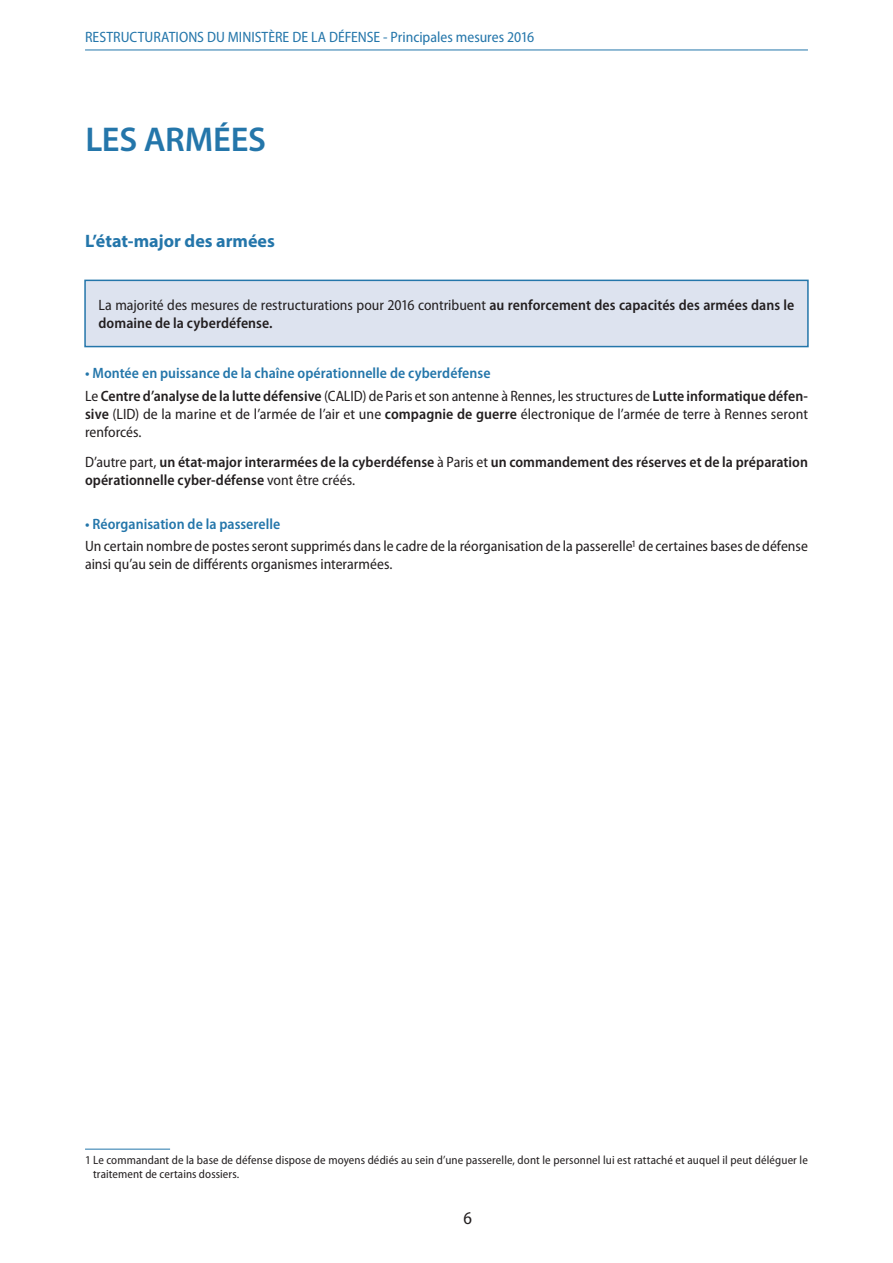
<style>
.page{position:relative;width:893px;height:1263px;background:#fff}
.page>*{position:absolute;margin:0;border:0;box-sizing:border-box;transform-origin:0 0}
.t1{font:600 34.5px "Myriad Pro";letter-spacing:-.005em;color:#2476aa}
.t2{font:700 18px "Myriad Pro";color:#2476aa}
.t3{font:semi-condensed 18px "Myriad Pro";color:#231f20}
.t4{font:semi-condensed 15px/18px "Myriad Pro";color:#231f20}
.t5{font:600 semi-condensed 15px/18px "Myriad Pro";letter-spacing:.005em;color:#231f20}
.t6{font:600 semi-condensed 15px/22.2px "Myriad Pro";color:#2476aa}
.t7{font:semi-condensed 15px "Myriad Pro";color:#2476aa}
.t8{font:semi-condensed 12px/14.4px "Myriad Pro";letter-spacing:.01em;color:#231f20}
.s1{font-weight:400}
.s2{font-weight:400;color:#231f20}
.s3{color:#231f20}
.s4{font-weight:600}
.s5{font-weight:600;color:#2476aa}
</style>
<div class="page">
<hr style="left:85px;top:50px;width:723px;height:1px;background:#2476aa">
<hr style="left:85px;top:1149px;width:85px;height:1px;background:#2476aa">
<div style="left:85px;top:280px;width:723px;height:67px;background:#dde3ef"></div>
<div style="left:84px;top:280px;width:725px;height:67px;border:2px solid #2476aa"></div>
<p class="t7" style="left:85px;top:29px;width:451px">RESTRUCTURATIONS DU MINISTÈRE DE LA DÉFENSE - Principales mesures 2016</p>
<h1 class="t1" style="left:85px;top:117px;width:182px">LES ARMÉES</h1>
<p class="t2" style="left:85px;top:229px;width:191px">L’état-major des armées</p>
<p class="t5" style="left:99px;top:296px;width:697px"><span class="s1">La majorité des mesures de restructurations pour 2016 contribuent</span> au renforcement des capacités des armées dans le domaine de la cyberdéfense.</p>
<p class="t6" style="left:85px;top:362px;width:724px">• Montée en puissance de la chaîne opérationnelle de cyberdéfense<br><span class="s2">Le</span> <span class="s3">Centre d’analyse de la lutte défensive</span> <span class="s2">(CALID) de Paris et son antenne à Rennes, les structures de</span> <span class="s3">Lutte informatique défen-</span></p>
<p class="t4" style="left:85px;top:405px;width:724px"><span class="s4">sive</span> (LID) de la marine et de l’armée de l’air et une <span class="s4">compagnie de guerre</span> électronique de l’armée de terre à Rennes seront renforcés.</p>
<p class="t5" style="left:85px;top:453px;width:724px"><span class="s1">D’autre part,</span> un état-major interarmées de la cyberdéfense <span class="s1">à Paris et</span> un commandement des réserves et de la préparation opérationnelle cyber-défense <span class="s1">vont être créés.</span></p>
<p class="t4" style="left:85px;top:513px;width:724px;line-height:22.2px"><span class="s5">• Réorganisation de la passerelle<br></span>Un certain nombre de postes seront supprimés dans le cadre de la réorganisation de la passerelle<sup>1</sup> de certaines bases de défense</p>
<p class="t4" style="left:85px;top:555px;width:309px">ainsi qu’au sein de différents organismes interarmées.</p>
<p class="t8" style="left:93px;top:1152px;width:716px;text-indent:-8px">1 Le commandant de la base de défense dispose de moyens dédiés au sein d’une passerelle, dont le personnel lui est rattaché et auquel il peut déléguer le traitement de certains dossiers.</p>
<p class="t3" style="left:463px;top:1208px;width:10px">6</p>
</div>
